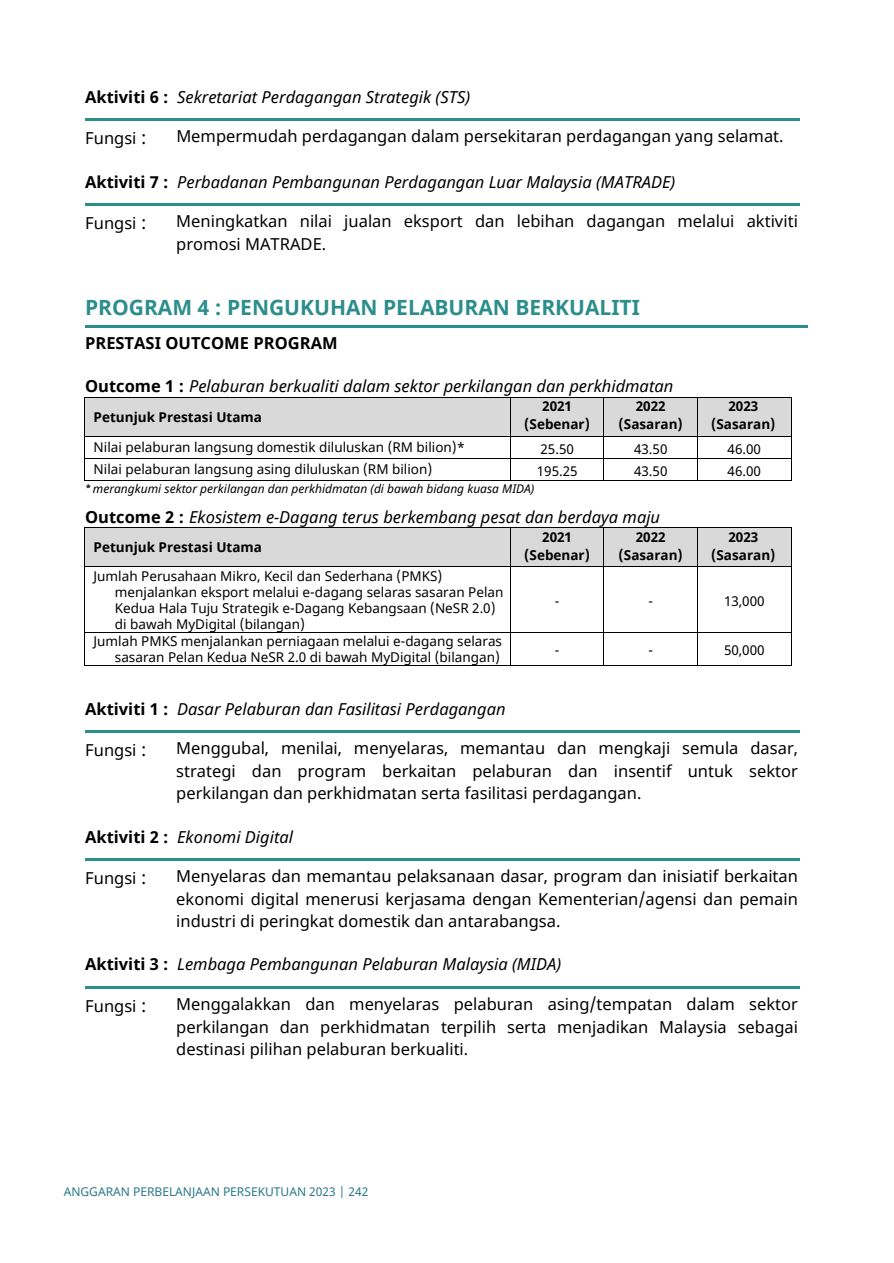
<style>
.page{position:relative;width:894px;height:1263px;background:#fff}
.page>*{position:absolute;margin:0;border:0;box-sizing:border-box;transform-origin:0 0}
.t1{font:700 21px "Noto Sans";color:#2c8e8c}
.t2{font:16.5px/22.5px "Noto Sans";color:#000;text-align:justify}
.t3{font:italic 16.5px "Noto Sans";color:#000}
.t4{font:700 16.5px "Noto Sans";color:#000}
.t5{font:13.5px/16px "Noto Sans";color:#000}
.t6{font:700 13.5px "Noto Sans";color:#000}
.t7{font:italic 12px "Noto Sans";color:#000}
.t8{font:12px "Noto Sans";color:#297887}
.s1{font-weight:700;font-style:normal}
.s2{font-size:18px}
.s3{font-family:"Arial";font-weight:700}
</style>
<div class="page">
<hr style="left:85px;top:119px;width:714px;height:2px;background:#2c8e8c">
<hr style="left:85px;top:204px;width:714px;height:2px;background:#2c8e8c">
<hr style="left:85px;top:325px;width:722px;height:2px;background:#2c8e8c">
<div style="left:85px;top:397px;width:425px;height:39px;background:#d9d9d9"></div>
<div style="left:510px;top:397px;width:93px;height:39px;background:#d9d9d9"></div>
<div style="left:604px;top:397px;width:93px;height:39px;background:#d9d9d9"></div>
<div style="left:697px;top:397px;width:93px;height:39px;background:#d9d9d9"></div>
<hr style="left:85px;top:397px;width:425px;height:1px;background:#000">
<hr style="left:510px;top:397px;width:93px;height:1px;background:#000">
<hr style="left:604px;top:397px;width:93px;height:1px;background:#000">
<hr style="left:697px;top:397px;width:93px;height:1px;background:#000">
<hr style="left:84px;top:397px;width:1px;height:39px;background:#000">
<hr style="left:510px;top:397px;width:1px;height:39px;background:#000">
<hr style="left:603px;top:397px;width:1px;height:39px;background:#000">
<hr style="left:697px;top:397px;width:1px;height:39px;background:#000">
<hr style="left:790px;top:397px;width:1px;height:39px;background:#000">
<hr style="left:85px;top:436px;width:425px;height:1px;background:#000">
<hr style="left:510px;top:436px;width:93px;height:1px;background:#000">
<hr style="left:604px;top:436px;width:93px;height:1px;background:#000">
<hr style="left:697px;top:436px;width:93px;height:1px;background:#000">
<hr style="left:85px;top:458px;width:425px;height:1px;background:#000">
<hr style="left:510px;top:458px;width:93px;height:1px;background:#000">
<hr style="left:604px;top:458px;width:93px;height:1px;background:#000">
<hr style="left:697px;top:458px;width:93px;height:1px;background:#000">
<svg style="left:84px;top:436px;width:1px;height:45px"></svg>
<hr style="left:85px;top:480px;width:425px;height:1px;background:#000">
<svg style="left:510px;top:437px;width:1px;height:43px"></svg>
<hr style="left:510px;top:480px;width:93px;height:1px;background:#000">
<svg style="left:603px;top:436px;width:1px;height:45px"></svg>
<hr style="left:604px;top:480px;width:93px;height:1px;background:#000">
<svg style="left:697px;top:437px;width:1px;height:43px"></svg>
<hr style="left:697px;top:480px;width:93px;height:1px;background:#000">
<div style="left:85px;top:528px;width:425px;height:38px;background:#d9d9d9"></div>
<div style="left:510px;top:528px;width:93px;height:38px;background:#d9d9d9"></div>
<div style="left:604px;top:528px;width:93px;height:38px;background:#d9d9d9"></div>
<div style="left:697px;top:528px;width:93px;height:38px;background:#d9d9d9"></div>
<hr style="left:85px;top:528px;width:425px;height:1px;background:#000">
<hr style="left:510px;top:528px;width:93px;height:1px;background:#000">
<hr style="left:604px;top:528px;width:93px;height:1px;background:#000">
<hr style="left:697px;top:528px;width:93px;height:1px;background:#000">
<hr style="left:84px;top:528px;width:1px;height:38px;background:#000">
<hr style="left:510px;top:528px;width:1px;height:38px;background:#000">
<hr style="left:603px;top:528px;width:1px;height:38px;background:#000">
<hr style="left:697px;top:528px;width:1px;height:38px;background:#000">
<hr style="left:790px;top:528px;width:1px;height:38px;background:#000">
<hr style="left:85px;top:566px;width:425px;height:1px;background:#000">
<hr style="left:510px;top:566px;width:93px;height:1px;background:#000">
<hr style="left:604px;top:566px;width:93px;height:1px;background:#000">
<hr style="left:697px;top:566px;width:93px;height:1px;background:#000">
<hr style="left:84px;top:567px;width:1px;height:65px;background:#000">
<hr style="left:510px;top:567px;width:1px;height:65px;background:#000">
<hr style="left:603px;top:567px;width:1px;height:65px;background:#000">
<hr style="left:697px;top:567px;width:1px;height:65px;background:#000">
<hr style="left:790px;top:567px;width:1px;height:65px;background:#000">
<hr style="left:85px;top:632px;width:425px;height:1px;background:#000">
<hr style="left:510px;top:632px;width:93px;height:1px;background:#000">
<hr style="left:604px;top:632px;width:93px;height:1px;background:#000">
<hr style="left:697px;top:632px;width:93px;height:1px;background:#000">
<hr style="left:84px;top:633px;width:1px;height:32px;background:#000">
<hr style="left:85px;top:665px;width:425px;height:1px;background:#000">
<hr style="left:510px;top:633px;width:1px;height:32px;background:#000">
<hr style="left:510px;top:665px;width:93px;height:1px;background:#000">
<hr style="left:603px;top:633px;width:1px;height:32px;background:#000">
<hr style="left:604px;top:665px;width:93px;height:1px;background:#000">
<hr style="left:697px;top:633px;width:1px;height:32px;background:#000">
<hr style="left:697px;top:665px;width:93px;height:1px;background:#000">
<hr style="left:790px;top:633px;width:1px;height:32px;background:#000">
<hr style="left:85px;top:731px;width:714px;height:2px;background:#2c8e8c">
<hr style="left:85px;top:859px;width:714px;height:2px;background:#2c8e8c">
<hr style="left:85px;top:986px;width:714px;height:3px;background:#2c8e8c">
<h1 class="t3" style="left:85px;top:85px;width:386px"><span class="s1">Aktiviti 6 :</span> Sekretariat Perdagangan Strategik (STS)</h1>
<p class="t2" style="left:85px;top:127px;width:63px">Fungsi <span class="s2">:</span></p>
<p class="t2" style="left:176px;top:126px;width:608px">Mempermudah perdagangan dalam persekitaran perdagangan yang selamat.</p>
<h1 class="t3" style="left:85px;top:170px;width:591px"><span class="s1">Aktiviti 7 :</span> Perbadanan Pembangunan Perdagangan Luar Malaysia (MATRADE)</h1>
<p class="t2" style="left:85px;top:212px;width:63px">Fungsi <span class="s2">:</span></p>
<p class="t2" style="left:176px;top:211px;width:623px">Meningkatkan nilai jualan eksport dan lebihan dagangan melalui aktiviti promosi MATRADE.</p>
<h1 class="t1" style="left:85px;top:293px;width:556px">PROGRAM 4 : PENGUKUHAN PELABURAN BERKUALITI</h1>
<p class="t4" style="left:85px;top:331px;width:254px">PRESTASI OUTCOME PROGRAM</p>
<h2 class="t3" style="left:85px;top:374px;width:589px"><span class="s1">Outcome 1 :</span> Pelaburan berkualiti dalam sektor perkilangan dan perkhidmatan</h2>
<p class="t6" style="left:94px;top:407px;width:170px">Petunjuk Prestasi Utama</p>
<p class="t6" style="left:542px;top:396px;width:31px">2021</p>
<p class="t6" style="left:524px;top:414px;width:67px">(Sebenar)</p>
<p class="t6" style="left:635px;top:396px;width:31px">2022</p>
<p class="t6" style="left:618px;top:414px;width:66px">(Sasaran)</p>
<p class="t6" style="left:728px;top:396px;width:31px">2023</p>
<p class="t6" style="left:711px;top:414px;width:66px">(Sasaran)</p>
<p class="t5" style="left:94px;top:440px;width:372px">Nilai pelaburan langsung domestik diluluskan (RM bilion)*</p>
<p class="t5" style="left:540px;top:441px;width:35px">25.50</p>
<p class="t5" style="left:634px;top:441px;width:35px">43.50</p>
<p class="t5" style="left:727px;top:441px;width:35px">46.00</p>
<p class="t5" style="left:94px;top:462px;width:340px">Nilai pelaburan langsung asing diluluskan (RM bilion)</p>
<p class="t5" style="left:536px;top:463px;width:42px">195.25</p>
<p class="t5" style="left:634px;top:463px;width:35px">43.50</p>
<p class="t5" style="left:727px;top:463px;width:35px">46.00</p>
<p class="t7" style="left:85px;top:481px;width:450px"><span class="s3">*</span> merangkumi sektor perkilangan dan perkhidmatan (di bawah bidang kuasa MIDA)</p>
<h2 class="t3" style="left:85px;top:505px;width:576px"><span class="s1">Outcome 2 :</span> Ekosistem e-Dagang terus berkembang pesat dan berdaya maju</h2>
<p class="t6" style="left:94px;top:538px;width:170px">Petunjuk Prestasi Utama</p>
<p class="t6" style="left:542px;top:527px;width:31px">2021</p>
<p class="t6" style="left:524px;top:545px;width:67px">(Sebenar)</p>
<p class="t6" style="left:635px;top:527px;width:31px">2022</p>
<p class="t6" style="left:618px;top:545px;width:66px">(Sasaran)</p>
<p class="t6" style="left:728px;top:527px;width:31px">2023</p>
<p class="t6" style="left:711px;top:545px;width:66px">(Sasaran)</p>
<p class="t5" style="left:115px;top:568px;width:390px;text-indent:-21px">Jumlah Perusahaan Mikro, Kecil dan Sederhana (PMKS) menjalankan eksport melalui e-dagang selaras sasaran Pelan Kedua Hala Tuju Strategik e-Dagang Kebangsaan (NeSR 2.0) di bawah MyDigital (bilangan)</p>
<p class="t5" style="left:554px;top:594px;width:6px">-</p>
<p class="t5" style="left:648px;top:594px;width:6px">-</p>
<p class="t5" style="left:723px;top:594px;width:42px">13,000</p>
<p class="t5" style="left:94px;top:633px;width:410px;text-align:right">Jumlah PMKS menjalankan perniagaan melalui e-dagang selaras sasaran Pelan Kedua NeSR 2.0 di bawah MyDigital (bilangan)</p>
<p class="t5" style="left:554px;top:643px;width:6px">-</p>
<p class="t5" style="left:648px;top:643px;width:6px">-</p>
<p class="t5" style="left:723px;top:643px;width:42px">50,000</p>
<h1 class="t3" style="left:85px;top:697px;width:422px"><span class="s1">Aktiviti 1 :</span> Dasar Pelaburan dan Fasilitasi Perdagangan</h1>
<p class="t2" style="left:85px;top:739px;width:63px">Fungsi <span class="s2">:</span></p>
<p class="t2" style="left:176px;top:738px;width:623px">Menggubal, menilai, menyelaras, memantau dan mengkaji semula dasar, strategi dan program berkaitan pelaburan dan insentif untuk sektor perkilangan dan perkhidmatan serta fasilitasi perdagangan.</p>
<h1 class="t3" style="left:85px;top:825px;width:209px"><span class="s1">Aktiviti 2 :</span> Ekonomi Digital</h1>
<p class="t2" style="left:85px;top:867px;width:63px">Fungsi <span class="s2">:</span></p>
<p class="t2" style="left:176px;top:866px;width:623px">Menyelaras dan memantau pelaksanaan dasar, program dan inisiatif berkaitan ekonomi digital menerusi kerjasama dengan Kementerian/agensi dan pemain industri di peringkat domestik dan antarabangsa.</p>
<h1 class="t3" style="left:85px;top:953px;width:477px"><span class="s1">Aktiviti 3 :</span> Lembaga Pembangunan Pelaburan Malaysia (MIDA)</h1>
<p class="t2" style="left:85px;top:995px;width:63px">Fungsi <span class="s2">:</span></p>
<p class="t2" style="left:176px;top:994px;width:623px">Menggalakkan dan menyelaras pelaburan asing/tempatan dalam sektor perkilangan dan perkhidmatan terpilih serta menjadikan Malaysia sebagai destinasi pilihan pelaburan berkualiti.</p>
<p class="t8" style="left:64px;top:1184px;width:306px">ANGGARAN PERBELANJAAN PERSEKUTUAN 2023 | 242</p>
</div>
